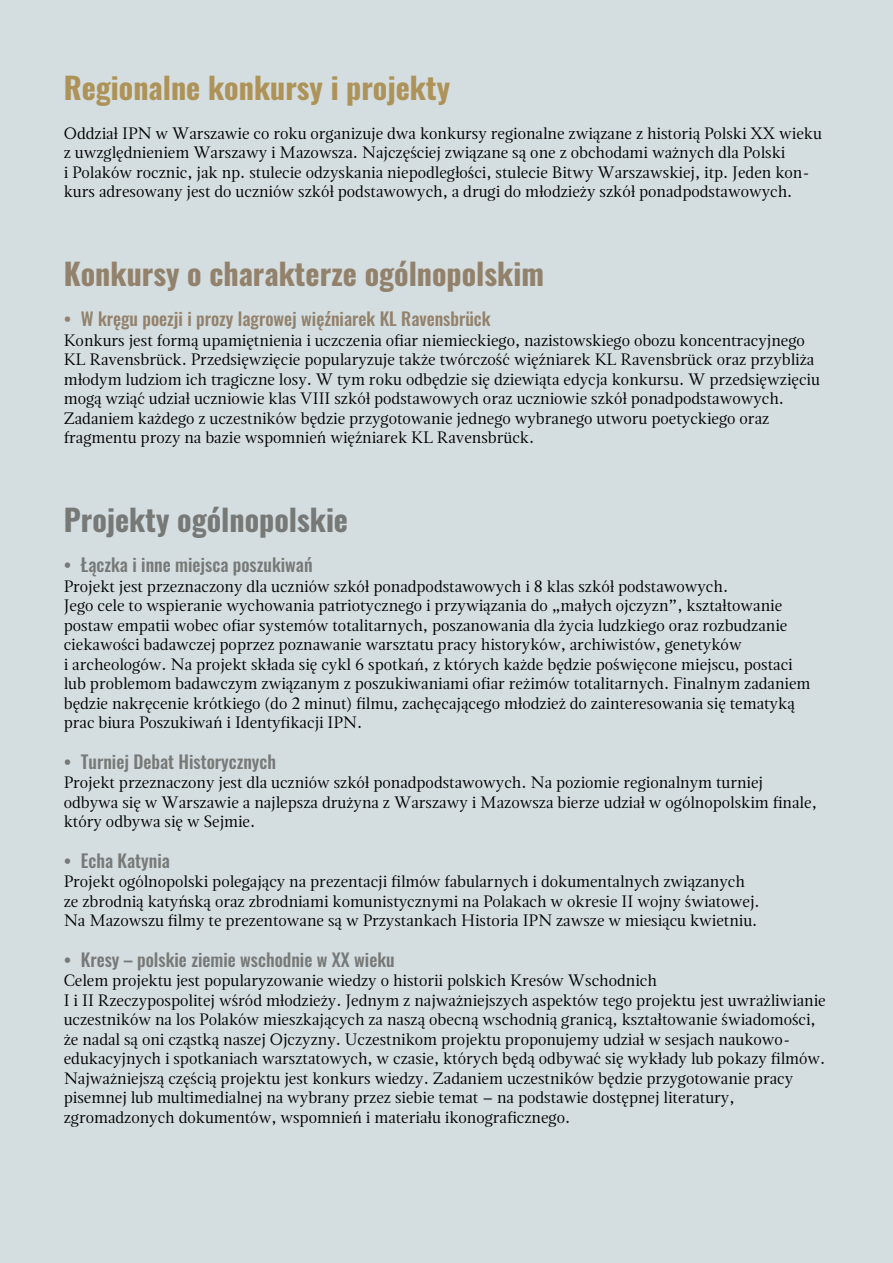
<style>
.page{position:relative;width:893px;height:1263px;background:#d4dde0}
.page>*{position:absolute;margin:0;border:0;box-sizing:border-box;transform-origin:0 0}
.t1{font:700 30px "Oswald";color:#92816b}
.t2{font:700 30px "Oswald";color:#ae9359}
.t3{font:700 30px "Oswald";color:#767976}
.t4{font:500 18px "Oswald";color:#767976}
.t5{font:500 18px "Oswald";color:#92816b}
.t6{font:16.5px/19.5px "Magneta";color:#000}
</style>
<div class="page">
<h1 class="t2" style="left:64px;top:72px;width:388px">Regionalne konkursy i projekty</h1>
<p class="t6" style="left:64px;top:123px;width:760px">Oddział IPN w Warszawie co roku organizuje dwa konkursy regionalne związane z historią Polski XX wieku z uwzględnieniem Warszawy i Mazowsza. Najczęściej związane są one z obchodami ważnych dla Polski<br>i Polaków rocznic, jak np. stulecie odzyskania niepodległości, stulecie Bitwy Warszawskiej, itp. Jeden kon&shy;kurs adresowany jest do uczniów szkół podstawowych, a drugi do młodzieży szkół ponadpodstawowych.</p>
<h1 class="t1" style="left:64px;top:258px;width:482px">Konkursy o charakterze ogólnopolskim</h1>
<p class="t5" style="left:64px;top:309px;width:428px">• W kręgu poezji i prozy lagrowej więźniarek KL Ravensbrück</p>
<p class="t6" style="left:64px;top:330px;width:758px">Konkurs jest formą upamiętnienia i uczczenia ofiar niemieckiego, nazistowskiego obozu koncentracyjnego KL Ravensbrück. Przedsięwzięcie popularyzuje także twórczość więźniarek KL Ravensbrück oraz przybliża młodym ludziom ich tragiczne losy. W tym roku odbędzie się dziewiąta edycja konkursu. W przedsięwzięciu mogą wziąć udział uczniowie klas VIII szkół podstawowych oraz uczniowie szkół ponadpodstawowych.<br>Zadaniem każdego z uczestników będzie przygotowanie jednego wybranego utworu poetyckiego oraz fragmentu prozy na bazie wspomnień więźniarek KL Ravensbrück.</p>
<h1 class="t3" style="left:64px;top:504px;width:286px">Projekty ogólnopolskie</h1>
<p class="t4" style="left:64px;top:555px;width:250px">• Łączka i inne miejsca poszukiwań</p>
<p class="t6" style="left:64px;top:576px;width:748px">Projekt jest przeznaczony dla uczniów szkół ponadpodstawowych i 8 klas szkół podstawowych.<br>Jego cele to wspieranie wychowania patriotycznego i przywiązania do „małych ojczyzn”, kształtowanie postaw empatii wobec ofiar systemów totalitarnych, poszanowania dla życia ludzkiego oraz rozbudzanie ciekawości badawczej poprzez poznawanie warsztatu pracy historyków, archiwistów, genetyków<br>i archeologów. Na projekt składa się cykl 6 spotkań, z których każde będzie poświęcone miejscu, postaci lub problemom badawczym związanym z poszukiwaniami ofiar reżimów totalitarnych. Finalnym zadaniem będzie nakręcenie krótkiego (do 2 minut) filmu, zachęcającego młodzież do zainteresowania się tematyką prac biura Poszukiwań i Identyfikacji IPN.</p>
<p class="t4" style="left:64px;top:752px;width:214px">• Turniej Debat Historycznych</p>
<p class="t6" style="left:64px;top:772px;width:754px">Projekt przeznaczony jest dla uczniów szkół ponadpodstawowych. Na poziomie regionalnym turniej odbywa się w Warszawie a najlepsza drużyna z Warszawy i Mazowsza bierze udział w ogólnopolskim finale, który odbywa się w Sejmie.</p>
<p class="t4" style="left:64px;top:851px;width:108px">• Echa Katynia</p>
<p class="t6" style="left:64px;top:871px;width:697px">Projekt ogólnopolski polegający na prezentacji filmów fabularnych i dokumentalnych związanych ze zbrodnią katyńską oraz zbrodniami komunistycznymi na Polakach w okresie II wojny światowej.<br>Na Mazowszu filmy te prezentowane są w Przystankach Historia IPN zawsze w miesiącu kwietniu.</p>
<p class="t4" style="left:64px;top:950px;width:332px">• Kresy – polskie ziemie wschodnie w XX wieku</p>
<p class="t6" style="left:64px;top:970px;width:763px">Celem projektu jest popularyzowanie wiedzy o historii polskich Kresów Wschodnich<br>I i II Rzeczypospolitej wśród młodzieży. Jednym z najważniejszych aspektów tego projektu jest uwrażliwianie uczestników na los Polaków mieszkających za naszą obecną wschodnią granicą, kształtowanie świadomości, że nadal są oni cząstką naszej Ojczyzny. Uczestnikom projektu proponujemy udział w sesjach naukowo&shy;edukacyjnych i spotkaniach warsztatowych, w czasie, których będą odbywać się wykłady lub pokazy filmów.<br>Najważniejszą częścią projektu jest konkurs wiedzy. Zadaniem uczestników będzie przygotowanie pracy pisemnej lub multimedialnej na wybrany przez siebie temat – na podstawie dostępnej literatury, zgromadzonych dokumentów, wspomnień i materiału ikonograficznego.</p>
</div>
